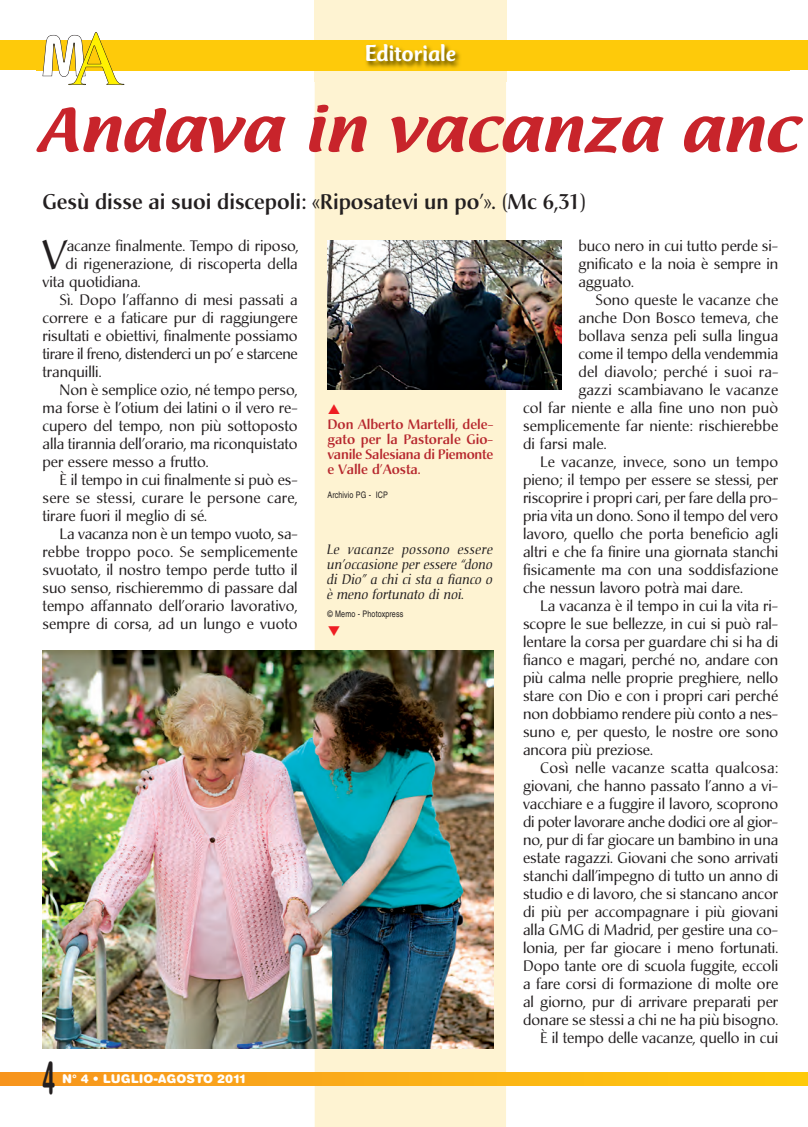
<style>
.page{position:relative;width:808px;height:1127px;background:#fff}
.page>*{position:absolute;margin:0;border:0;box-sizing:border-box;transform-origin:0 0}
.t1{font:52.2px "Textile";color:#c8242b;scale:1.2 1}
.t2{font:700 condensed 45px "Helvetica Rounded";color:#231f20;scale:.6 1}
.t3{font:40.65px "Christiana";color:#231f20}
.t4{font:500 24px "CT Mercurius";color:#fff}
.t5{font:500 21px "Christiana";color:#231f20}
.t6{font:15px/18px "Christiana";color:#231f20;text-align:justify}
.t7{font:15px "Christiana";letter-spacing:-.02em;color:#231f20}
.t8{font:15px "Christiana";letter-spacing:.02em;color:#231f20}
.t9{font:italic 13.5px/15px "Christiana";color:#231f20;text-align:justify}
.t10{font:500 13.5px/15px "Christiana";letter-spacing:-.015em;color:#b7282e;text-align:justify}
.t11{font:900 12px "Helvetica Rounded";color:#fff}
.t12{font:condensed 9px "Helvetica";letter-spacing:.01em;color:#231f20}
</style>
<div class="page">
<div style="left:315px;top:82px;width:191px;height:1045px;background:#fef3d2"></div>
<svg style="left:0;top:1073px;width:808px;height:12px;background:#faae16"></svg>
<div style="left:0;top:40px;width:808px;height:30px;background:#feca0a"></div>
<img style="left:37px;top:0;width:753px;height:82px">
<svg style="left:43px;top:32px;width:81px;height:53px"></svg>
<img style="left:43px;top:651px;width:450px;height:397px">
<img style="left:327px;top:240px;width:234px;height:149px">
<svg style="left:328px;top:404px;width:12px;height:10px"></svg>
<svg style="left:328px;top:626px;width:12px;height:10px"></svg>
<h3 class="t4" style="left:365px;top:44px;width:93px">Editoriale</h3>
<h1 class="t1" style="left:36px;top:103px;width:635px">Andava in vacanza anc</h1>
<h3 class="t5" style="left:43px;top:193px;width:545px">Gesù disse ai suoi discepoli: «Riposatevi un po’». (Mc 6,31)</h3>
<h3 class="t3" style="left:43px;top:237px;width:27px">V</h3>
<p class="t6" style="left:67px;top:238px;width:234px">acanze finalmente. Tempo di riposo,</p>
<p class="t6" style="left:66px;top:256px;width:234px">di rigenerazione, di riscoperta della</p>
<p class="t6" style="left:43px;top:274px;width:100px">vita quotidiana.</p>
<p class="t6" style="left:60px;top:292px;width:240px">Sì. Dopo l’affanno di mesi passati a</p>
<p class="t6" style="left:43px;top:310px;width:257px">correre e a faticare pur di raggiungere</p>
<p class="t6" style="left:43px;top:328px;width:257px">risultati e obiettivi, finalmente possiamo</p>
<p class="t7" style="left:43px;top:347px;width:257px">tirare il freno, distenderci un po’ e starcene</p>
<p class="t6" style="left:43px;top:364px;width:61px">tranquilli.</p>
<p class="t6" style="left:60px;top:382px;width:240px">Non è semplice ozio, né tempo perso,</p>
<p class="t6" style="left:43px;top:400px;width:257px">ma forse è l’otium dei latini o il vero re-</p>
<p class="t6" style="left:43px;top:418px;width:257px">cupero del tempo, non più sottoposto</p>
<p class="t6" style="left:43px;top:436px;width:257px">alla tirannia dell’orario, ma riconquistato</p>
<p class="t6" style="left:43px;top:454px;width:168px">per essere messo a frutto.</p>
<p class="t6" style="left:60px;top:472px;width:240px">È il tempo in cui finalmente si può es-</p>
<p class="t8" style="left:43px;top:491px;width:257px">sere se stessi, curare le persone care,</p>
<p class="t6" style="left:43px;top:508px;width:166px">tirare fuori il meglio di sé.</p>
<p class="t6" style="left:60px;top:526px;width:240px">La vacanza non è un tempo vuoto, sa-</p>
<p class="t6" style="left:43px;top:544px;width:257px">rebbe troppo poco. Se semplicemente</p>
<p class="t6" style="left:43px;top:562px;width:257px">svuotato, il nostro tempo perde tutto il</p>
<p class="t6" style="left:43px;top:580px;width:257px">suo senso, rischieremmo di passare dal</p>
<p class="t6" style="left:43px;top:598px;width:257px">tempo affannato dell’orario lavorativo,</p>
<p class="t6" style="left:43px;top:616px;width:257px">sempre di corsa, ad un lungo e vuoto</p>
<p class="t10" style="left:327px;top:418px;width:167px">Don Alberto Martelli, dele&shy;gato per la Pastorale Gio&shy;vanile Salesiana di Piemonte e Valle d’Aosta.</p>
<p class="t12" style="left:327px;top:492px;width:62px">Archivio PG - ICP</p>
<p class="t9" style="left:327px;top:543px;width:167px">Le vacanze possono essere un’occasione per essere “dono di Dio” a chi ci sta a fianco o è meno fortunato di noi.</p>
<p class="t12" style="left:327px;top:611px;width:77px">© Memo - Photoxpress</p>
<h2 class="t2" style="left:43px;top:1061px;width:23px">4</h2>
<p class="t11" style="left:62px;top:1074px;width:185px">N° 4 • LUGLIO-AGOSTO 2011</p>
<p class="t6" style="left:578px;top:238px;width:201px">buco nero in cui tutto perde si&shy;gnificato e la noia è sempre in agguato.</p>
<p class="t6" style="left:595px;top:292px;width:184px">Sono queste le vacanze che</p>
<p class="t6" style="left:578px;top:310px;width:201px">anche Don Bosco temeva, che</p>
<p class="t6" style="left:578px;top:328px;width:201px">bollava senza peli sulla lingua</p>
<p class="t6" style="left:578px;top:346px;width:201px">come il tempo della vendemmia</p>
<p class="t6" style="left:578px;top:364px;width:202px">del diavolo; perché i suoi ra-</p>
<p class="t6" style="left:578px;top:382px;width:201px">gazzi scambiavano le vacanze</p>
<p class="t6" style="left:523px;top:400px;width:257px">col far niente e alla fine uno non può</p>
<p class="t6" style="left:523px;top:418px;width:257px">semplicemente far niente: rischierebbe</p>
<p class="t6" style="left:523px;top:436px;width:85px">di farsi male.</p>
<p class="t6" style="left:540px;top:454px;width:240px">Le vacanze, invece, sono un tempo</p>
<p class="t6" style="left:523px;top:472px;width:257px">pieno; il tempo per essere se stessi, per</p>
<p class="t6" style="left:523px;top:490px;width:257px">riscoprire i propri cari, per fare della pro-</p>
<p class="t6" style="left:523px;top:508px;width:257px">pria vita un dono. Sono il tempo del vero</p>
<p class="t6" style="left:523px;top:526px;width:257px">lavoro, quello che porta beneficio agli</p>
<p class="t6" style="left:523px;top:544px;width:257px">altri e che fa finire una giornata stanchi</p>
<p class="t6" style="left:523px;top:562px;width:257px">fisicamente ma con una soddisfazione</p>
<p class="t6" style="left:523px;top:580px;width:221px">che nessun lavoro potrà mai dare.</p>
<p class="t6" style="left:540px;top:598px;width:240px">La vacanza è il tempo in cui la vita ri-</p>
<p class="t6" style="left:523px;top:616px;width:257px">scopre le sue bellezze, in cui si può ral-</p>
<p class="t6" style="left:523px;top:634px;width:257px">lentare la corsa per guardare chi si ha di</p>
<p class="t6" style="left:523px;top:652px;width:257px">fianco e magari, perché no, andare con</p>
<p class="t6" style="left:523px;top:670px;width:257px">più calma nelle proprie preghiere, nello</p>
<p class="t6" style="left:523px;top:688px;width:257px">stare con Dio e con i propri cari perché</p>
<p class="t6" style="left:523px;top:706px;width:257px">non dobbiamo rendere più conto a nes-</p>
<p class="t6" style="left:523px;top:724px;width:257px">suno e, per questo, le nostre ore sono</p>
<p class="t6" style="left:523px;top:742px;width:131px">ancora più preziose.</p>
<p class="t6" style="left:540px;top:760px;width:240px">Così nelle vacanze scatta qualcosa:</p>
<p class="t6" style="left:523px;top:778px;width:257px">giovani, che hanno passato l’anno a vi-</p>
<p class="t6" style="left:523px;top:796px;width:257px">vacchiare e a fuggire il lavoro, scoprono</p>
<p class="t6" style="left:523px;top:814px;width:257px">di poter lavorare anche dodici ore al gior-</p>
<p class="t6" style="left:523px;top:832px;width:257px">no, pur di far giocare un bambino in una</p>
<p class="t6" style="left:523px;top:850px;width:257px">estate ragazzi. Giovani che sono arrivati</p>
<p class="t6" style="left:523px;top:868px;width:257px">stanchi dall’impegno di tutto un anno di</p>
<p class="t6" style="left:523px;top:886px;width:257px">studio e di lavoro, che si stancano ancor</p>
<p class="t6" style="left:523px;top:904px;width:257px">di più per accompagnare i più giovani</p>
<p class="t6" style="left:523px;top:922px;width:257px">alla GMG di Madrid, per gestire una co-</p>
<p class="t6" style="left:523px;top:940px;width:257px">lonia, per far giocare i meno fortunati.</p>
<p class="t6" style="left:523px;top:958px;width:257px">Dopo tante ore di scuola fuggite, eccoli</p>
<p class="t6" style="left:523px;top:976px;width:257px">a fare corsi di formazione di molte ore</p>
<p class="t6" style="left:523px;top:994px;width:257px">al giorno, pur di arrivare preparati per</p>
<p class="t6" style="left:523px;top:1012px;width:257px">donare se stessi a chi ne ha più bisogno.</p>
<p class="t6" style="left:540px;top:1030px;width:240px">È il tempo delle vacanze, quello in cui</p>
</div>
